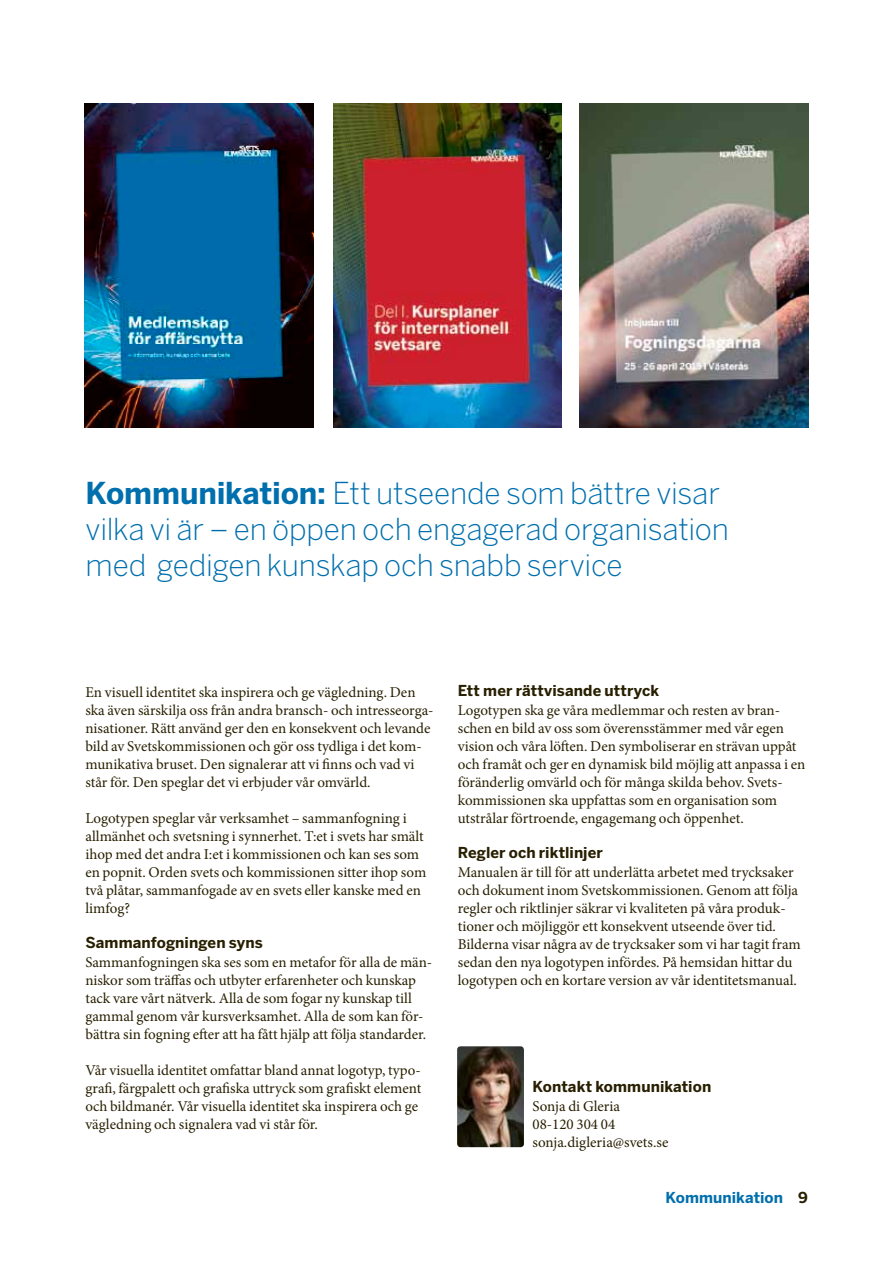
<style>
.page{position:relative;width:893px;height:1263px;background:#fff}
.page>*{position:absolute;margin:0;border:0;box-sizing:border-box;transform-origin:0 0}
.t1{font:300 30px/36px "Benton Sans";letter-spacing:-.01em;color:#006fad}
.t2{font:15px/18px "Minion Pro";color:#281f00}
.t3{font:700 15px "Benton Sans";letter-spacing:.005em;color:#281f00}
.t4{font:700 15px "Benton Sans";letter-spacing:.005em;color:#006fad}
.s1{font-weight:700}
.s2{color:#281f00}
</style>
<div class="page">
<img style="left:580px;top:103px;width:228px;height:324px">
<img style="left:84px;top:103px;width:230px;height:324px">
<img style="left:334px;top:103px;width:228px;height:324px">
<img style="left:457px;top:1046px;width:67px;height:101px">
<h1 class="t1" style="left:86px;top:475px;width:645px"><span class="s1">Kommunikation:</span> Ett utseende som bättre visar vilka vi är – en öppen och engagerad organisation med gedigen kunskap och snabb service</h1>
<p class="t2" style="left:85px;top:683px;width:350px">En visuell identitet ska inspirera och ge vägledning. Den ska även särskilja oss från andra bransch- och intresseorga&shy;nisationer. Rätt använd ger den en konsekvent och levande bild av Svetskommissionen och gör oss tydliga i det kom&shy;munikativa bruset. Den signalerar att vi finns och vad vi står för. Den speglar det vi erbjuder vår omvärld.</p>
<p class="t2" style="left:85px;top:809px;width:342px">Logotypen speglar vår verksamhet – sammanfogning i allmänhet och svetsning i synnerhet. T:et i svets har smält ihop med det andra I:et i kommissionen och kan ses som en popnit. Orden svets och kommissionen sitter ihop som två plåtar, sammanfogade av en svets eller kanske med en limfog?</p>
<p class="t3" style="left:85px;top:933px;width:179px">Sammanfogningen syns</p>
<p class="t2" style="left:85px;top:953px;width:348px">Sammanfogningen ska ses som en metafor för alla de män&shy;niskor som träffas och utbyter erfarenheter och kunskap tack vare vårt nätverk. Alla de som fogar ny kunskap till gammal genom vår kursverksamhet. Alla de som kan för&shy;bättra sin fogning efter att ha fått hjälp att följa standarder.</p>
<p class="t2" style="left:85px;top:1061px;width:337px">Vår visuella identitet omfattar bland annat logotyp, typo&shy;grafi, färgpalett och grafiska uttryck som grafiskt element och bildmanér. Vår visuella identitet ska inspirera och ge vägledning och signalera vad vi står för.</p>
<p class="t3" style="left:458px;top:681px;width:203px">Ett mer rättvisande uttryck</p>
<p class="t2" style="left:458px;top:701px;width:349px">Logotypen ska ge våra medlemmar och resten av bran&shy;schen en bild av oss som överensstämmer med vår egen vision och våra löften. Den symboliserar en strävan uppåt och framåt och ger en dynamisk bild möjlig att anpassa i en föränderlig omvärld och för många skilda behov. Svets&shy;kommissionen ska uppfattas som en organisation som utstrålar förtroende, engagemang och öppenhet.</p>
<p class="t3" style="left:458px;top:843px;width:147px">Regler och riktlinjer</p>
<p class="t2" style="left:458px;top:863px;width:345px">Manualen är till för att underlätta arbetet med trycksaker och dokument inom Svetskommissionen. Genom att följa regler och riktlinjer säkrar vi kvaliteten på våra produk&shy;tioner och möjliggör ett konsekvent utseende över tid.<br>Bilderna visar några av de trycksaker som vi har tagit fram sedan den nya logotypen infördes. På hemsidan hittar du logotypen och en kortare version av vår identitetsmanual.</p>
<p class="t3" style="left:532px;top:1077px;width:180px">Kontakt kommunikation</p>
<p class="t2" style="left:532px;top:1097px;width:137px">Sonja di Gleria<br>08-120 304 04 sonja.digleria@svets.se</p>
<p class="t4" style="left:665px;top:1188px;width:144px">Kommunikation <span class="s2">9</span></p>
</div>
